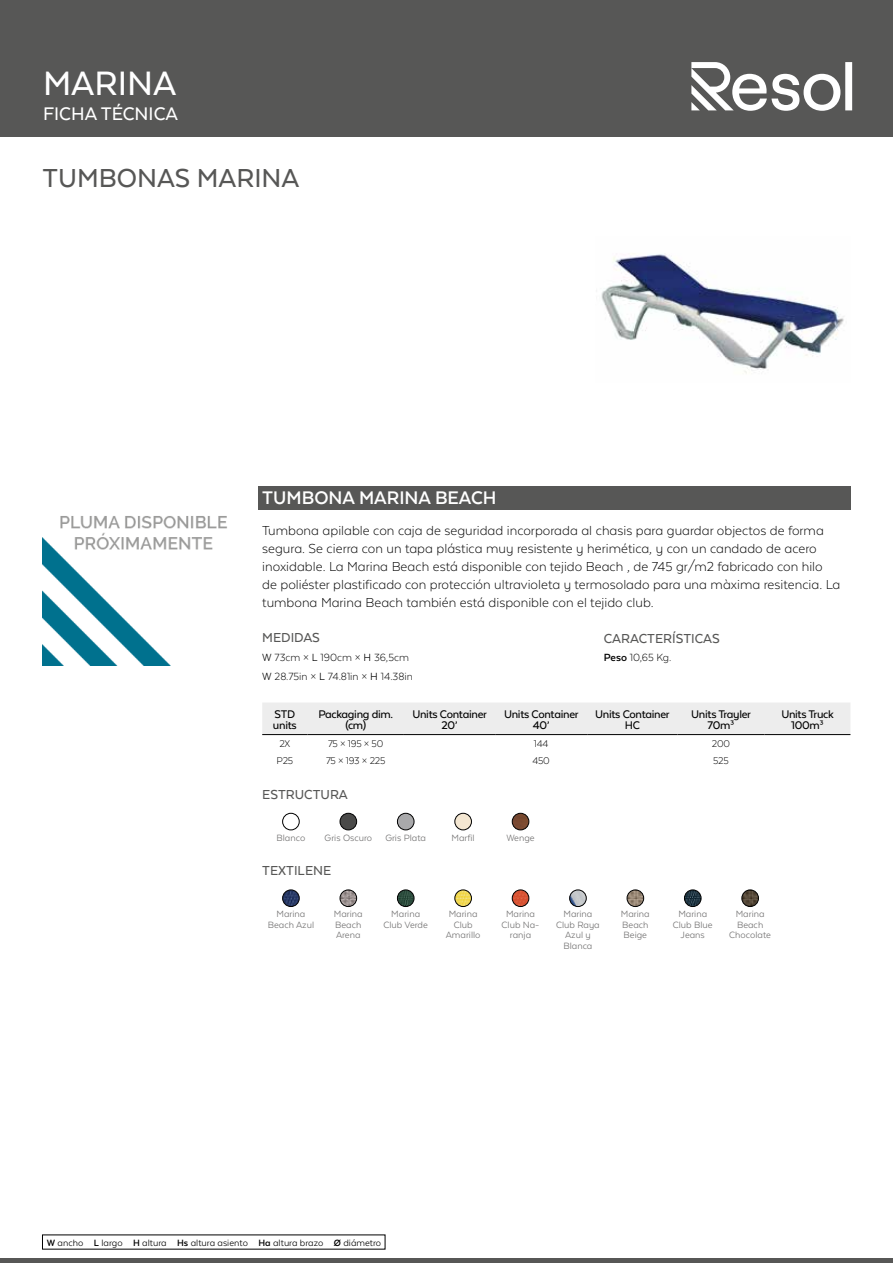
<style>
.page{position:relative;width:893px;height:1263px;background:#fff}
.page>*{position:absolute;margin:0;border:0;box-sizing:border-box;transform-origin:0 0}
.t1{font:500 39px "Texta Alt";color:#fff}
.t2{font:500 30px "Texta Alt";color:#575756}
.t3{font:700 21px "Texta Alt";color:#fff}
.t4{font:500 21px "Texta Alt";color:#fff}
.t5{font:300 15px/18px "Texta Alt";color:#000}
.t6{font:500 15px "Texta Alt";color:#575756}
.t7{font:500 12.75px/10.5px "Texta Alt";letter-spacing:-.025em;color:#000;text-align:center}
.t8{font:300 12px/18.6px "Texta Alt";color:#000}
.t9{font:300 11.25px "Texta Alt";letter-spacing:-.02em;color:#000}
.t10{font:10.5px/10.5px "Texta Alt";color:#706f6f;text-align:center}
.t11{font:10.5px "Texta Alt";color:#000}
.s1{font-weight:400}
.s2{font-weight:700}
</style>
<div class="page">
<hr style="left:0;top:1259px;width:893px;height:4px;background:#575756">
<div style="left:0;top:0;width:893px;height:137px;background:#575756"></div>
<svg style="left:691px;top:62px;width:161px;height:49px"></svg>
<img style="left:601px;top:254px;width:243px;height:120px">
<div style="left:258px;top:486px;width:592px;height:23px;background:#575756"></div>
<div style="left:262px;top:703px;width:588px;height:31px;background:#ededed"></div>
<hr style="left:262px;top:734px;width:46px;height:1px;background:#000">
<hr style="left:308px;top:734px;width:96px;height:1px;background:#000">
<hr style="left:404px;top:734px;width:91px;height:1px;background:#000">
<hr style="left:495px;top:734px;width:92px;height:1px;background:#000">
<hr style="left:587px;top:734px;width:90px;height:1px;background:#000">
<hr style="left:677px;top:734px;width:88px;height:1px;background:#000">
<hr style="left:765px;top:734px;width:85px;height:1px;background:#000">
<img style="left:283px;top:813px;width:16px;height:17px;border-radius:8px">
<div style="left:282px;top:813px;width:17px;height:17px;border:1px solid #000;border-radius:50%"></div>
<img style="left:340px;top:813px;width:17px;height:17px;border-radius:8px">
<div style="left:340px;top:813px;width:17px;height:17px;border:1px solid #000;border-radius:50%"></div>
<img style="left:397px;top:813px;width:17px;height:17px;border-radius:8px">
<div style="left:397px;top:813px;width:17px;height:17px;border:1px solid #000;border-radius:50%"></div>
<img style="left:455px;top:813px;width:16px;height:17px;border-radius:8px">
<div style="left:455px;top:813px;width:17px;height:17px;border:1px solid #000;border-radius:50%"></div>
<img style="left:512px;top:813px;width:17px;height:17px;border-radius:8px">
<div style="left:512px;top:813px;width:17px;height:17px;border:1px solid #000;border-radius:50%"></div>
<img style="left:283px;top:890px;width:16px;height:16px;border-radius:8px">
<div style="left:282px;top:890px;width:17px;height:17px;border:1px solid #000;border-radius:50%"></div>
<img style="left:340px;top:890px;width:17px;height:16px;border-radius:8px">
<div style="left:340px;top:890px;width:17px;height:17px;border:1px solid #000;border-radius:50%"></div>
<img style="left:397px;top:890px;width:17px;height:16px;border-radius:8px">
<div style="left:397px;top:890px;width:17px;height:17px;border:1px solid #000;border-radius:50%"></div>
<img style="left:455px;top:890px;width:16px;height:16px;border-radius:8px">
<div style="left:455px;top:890px;width:17px;height:17px;border:1px solid #000;border-radius:50%"></div>
<img style="left:512px;top:890px;width:17px;height:16px;border-radius:8px">
<div style="left:512px;top:890px;width:17px;height:17px;border:1px solid #000;border-radius:50%"></div>
<img style="left:570px;top:890px;width:16px;height:16px;border-radius:8px">
<div style="left:569px;top:890px;width:17px;height:17px;border:1px solid #000;border-radius:50%"></div>
<img style="left:627px;top:890px;width:17px;height:16px;border-radius:8px">
<div style="left:627px;top:890px;width:17px;height:17px;border:1px solid #000;border-radius:50%"></div>
<img style="left:684px;top:890px;width:17px;height:16px;border-radius:8px">
<div style="left:684px;top:890px;width:17px;height:17px;border:1px solid #000;border-radius:50%"></div>
<img style="left:742px;top:890px;width:16px;height:16px;border-radius:8px">
<div style="left:742px;top:890px;width:17px;height:17px;border:1px solid #000;border-radius:50%"></div>
<img style="left:43px;top:516px;width:184px;height:149px">
<h1 class="t1" style="left:43px;top:63px;width:135px">MARINA</h1>
<h3 class="t4" style="left:43px;top:103px;width:136px">FICHA TÉCNICA</h3>
<h2 class="t2" style="left:43px;top:163px;width:258px">TUMBONAS MARINA</h2>
<h3 class="t3" style="left:262px;top:487px;width:236px">TUMBONA MARINA BEACH</h3>
<p class="t5" style="left:262px;top:521px;width:580px">Tumbona apilable con caja de seguridad incorporada al chasis para guardar objectos de forma segura. Se cierra con un tapa plástica muy resistente y herimética, y con un candado de acero inoxidable. La Marina Beach está disponible con tejido Beach , de 745 gr/m2 fabricado con hilo de poliéster plastificado con protección ultravioleta y termosolado para una màxima resitencia. La tumbona Marina Beach también está disponible con el tejido club.</p>
<p class="t6" style="left:262px;top:630px;width:59px">MEDIDAS</p>
<p class="t8" style="left:262px;top:648px;width:152px"><span class="s1">W</span> 73cm × <span class="s1">L</span> 190cm × <span class="s1">H</span> 36,5cm<br><span class="s1">W</span> 28.75in × <span class="s1">L</span> 74.81in × <span class="s1">H</span> 14.38in</p>
<p class="t6" style="left:604px;top:630px;width:117px">CARACTERÍSTICAS</p>
<p class="t8" style="left:604px;top:648px;width:69px"><span class="s2">Peso</span> 10,65 Kg.</p>
<p class="t7" style="left:273px;top:709px;width:25px;text-align:left">STD units</p>
<p class="t7" style="left:318px;top:709px;width:76px">Packaging dim. (cm)</p>
<p class="t7" style="left:412px;top:709px;width:76px">Units Container<br>20’</p>
<p class="t7" style="left:504px;top:709px;width:76px">Units Container<br>40’</p>
<p class="t7" style="left:595px;top:709px;width:76px">Units Container<br>HC</p>
<p class="t7" style="left:691px;top:709px;width:61px">Units Trayler<br>70m³</p>
<p class="t7" style="left:781px;top:709px;width:54px">Units Truck<br>100m³</p>
<p class="t9" style="left:279px;top:738px;width:12px">2X</p>
<p class="t9" style="left:328px;top:738px;width:57px">75 × 195 × 50</p>
<p class="t9" style="left:534px;top:738px;width:16px">144</p>
<p class="t9" style="left:712px;top:738px;width:20px">200</p>
<p class="t9" style="left:277px;top:755px;width:18px">P25</p>
<p class="t9" style="left:326px;top:755px;width:61px">75 × 193 × 225</p>
<p class="t9" style="left:532px;top:755px;width:19px">450</p>
<p class="t9" style="left:713px;top:755px;width:17px">525</p>
<p class="t6" style="left:262px;top:786px;width:87px">ESTRUCTURA</p>
<p class="t10" style="left:277px;top:832px;width:30px">Blanco</p>
<p class="t10" style="left:325px;top:832px;width:49px">Gris Oscuro</p>
<p class="t10" style="left:385px;top:832px;width:42px">Gris Plata</p>
<p class="t10" style="left:451px;top:832px;width:25px">Marfil</p>
<p class="t10" style="left:506px;top:832px;width:30px">Wenge</p>
<p class="t6" style="left:262px;top:863px;width:71px">TEXTILENE</p>
<p class="t10" style="left:268px;top:909px;width:48px">Marina<br>Beach Azul</p>
<p class="t10" style="left:334px;top:909px;width:30px;text-align:left">Marina<br>Beach<br>Arena</p>
<p class="t10" style="left:383px;top:909px;width:46px">Marina<br>Club Verde</p>
<p class="t10" style="left:446px;top:909px;width:36px">Marina<br>Club<br>Amarillo</p>
<p class="t10" style="left:502px;top:909px;width:39px">Marina<br>Club Na&shy;ranja</p>
<p class="t10" style="left:556px;top:909px;width:45px">Marina<br>Club Raya<br>Azul y<br>Blanca</p>
<p class="t10" style="left:621px;top:909px;width:30px;text-align:left">Marina<br>Beach<br>Beige</p>
<p class="t10" style="left:673px;top:909px;width:41px">Marina<br>Club Blue<br>Jeans</p>
<p class="t10" style="left:729px;top:909px;width:43px">Marina<br>Beach<br>Chocolate</p>
<p class="t11" style="left:47px;top:1237px;width:336px"><span class="s2">W</span> ancho <span class="s2">L</span> largo <span class="s2">H</span> altura <span class="s2">Hs</span> altura asiento <span class="s2">Ha</span> altura brazo <span class="s2">Ø</span> diámetro</p>
</div>
